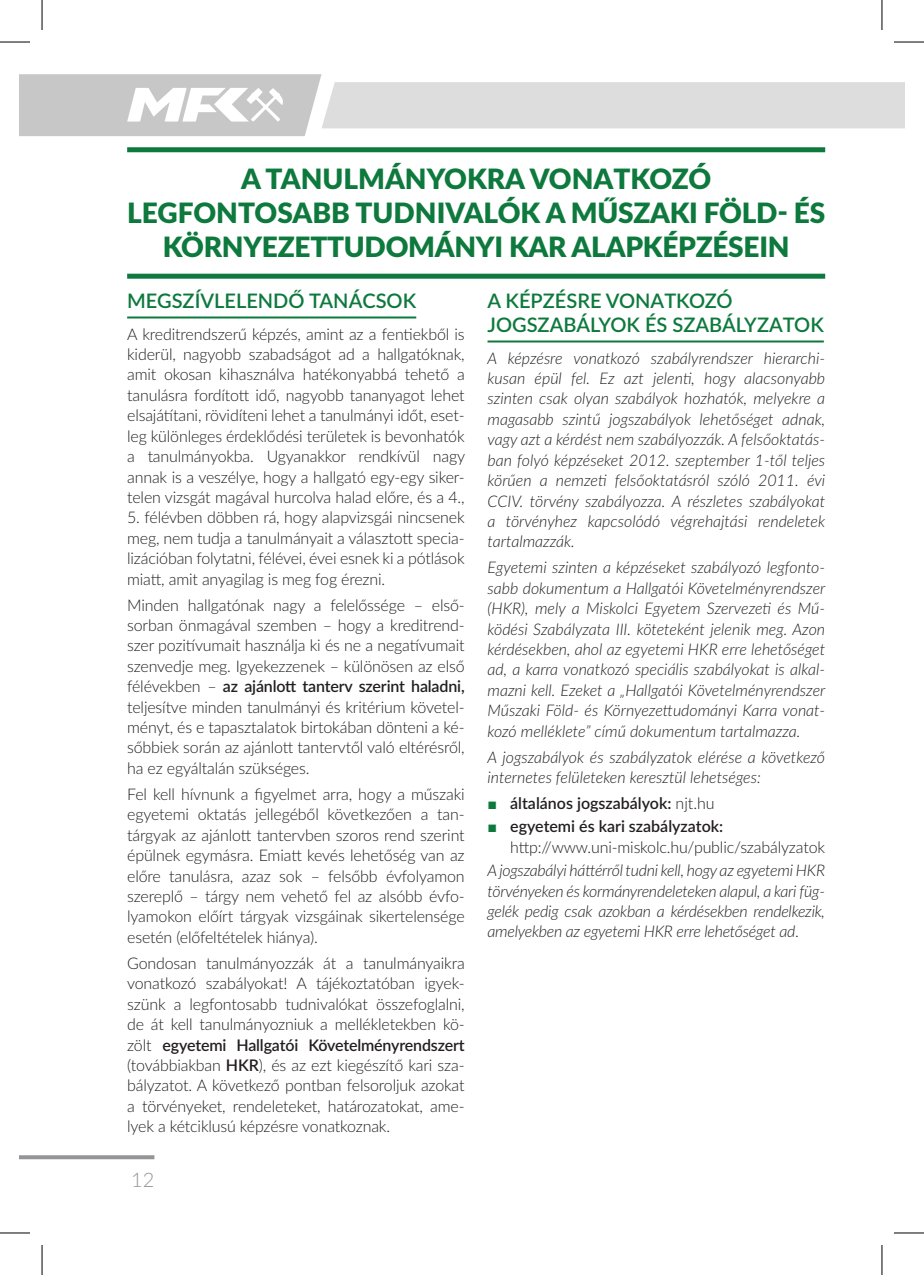
<style>
.page{position:relative;width:924px;height:1275px;background:#fff}
.page>*{position:absolute;margin:0;border:0;box-sizing:border-box;transform-origin:0 0}
.t1{font:900 28px/33.6px "Lato";letter-spacing:-.01em;color:#0d793d;text-align:center}
.t2{font:600 20px/24px "Lato";color:#0d793d}
.t3{font:300 20px "Lato";color:#939598}
.t4{font:300 16px/20.4px "Lato";letter-spacing:-.01em;color:#231f20;text-align:justify}
.t5{font:italic 300 16px/20.4px "Lato";color:#231f20;text-align:justify}
.t6{font:600 16px "Lato";color:#231f20}
.s1{font-weight:600}
.s2{font-family:"Arial";font-weight:400;color:#0d793d}
.s3{font-weight:300}
.s4{font-style:normal}
</style>
<div class="page">
<svg style="left:19px;top:1155px;width:135px;height:4px"></svg>
<svg style="left:19px;top:74px;width:885px;height:62px"></svg>
<div style="left:127px;top:274px;width:697px;height:5px;background:#0d793d"></div>
<div style="left:127px;top:147px;width:697px;height:5px;background:#0d793d"></div>
<hr style="left:127px;top:316px;width:289px;height:2px;background:#0d793d">
<hr style="left:487px;top:340px;width:336px;height:2px;background:#0d793d">
<hr style="left:0;top:42px;width:30px;height:1px;background:#000">
<hr style="left:893px;top:42px;width:30px;height:1px;background:#000">
<hr style="left:0;top:1232px;width:30px;height:1px;background:#000">
<hr style="left:893px;top:1232px;width:30px;height:1px;background:#000">
<hr style="left:42px;top:0;width:1px;height:30px;background:#000">
<hr style="left:42px;top:1245px;width:1px;height:30px;background:#000">
<hr style="left:881px;top:0;width:1px;height:30px;background:#000">
<hr style="left:881px;top:1245px;width:1px;height:30px;background:#000">
<h1 class="t1" style="left:127px;top:161px;width:699px">A TANULMÁNYOKRA VONATKOZÓ<br>LEGFONTOSABB TUDNIVALÓK A MŰSZAKI FÖLD- ÉS<br>KÖRNYEZETTUDOMÁNYI KAR ALAPKÉPZÉSEIN</h1>
<p class="t2" style="left:127px;top:288px;width:290px">MEGSZÍVLELENDŐ TANÁCSOK</p>
<p class="t4" style="left:127px;top:323px;width:339px">A kreditrendszerű képzés, amint az a fentiekből is kiderül, nagyobb szabadságot ad a hallgatóknak, amit okosan kihasználva hatékonyabbá tehető a tanulásra fordított idő, nagyobb tananyagot lehet elsajátítani, rövidíteni lehet a tanulmányi időt, eset&shy;leg különleges érdeklődési területek is bevonhatók a tanulmányokba. Ugyanakkor rendkívül nagy annak is a veszélye, hogy a hallgató egy-egy siker&shy;telen vizsgát magával hurcolva halad előre, és a 4.,</p>
<p class="t4" style="left:127px;top:507px;width:339px">5. félévben döbben rá, hogy alapvizsgái nincsenek meg, nem tudja a tanulmányait a választott specia&shy;lizációban folytatni, félévei, évei esnek ki a pótlások miatt, amit anyagilag is meg fog érezni.</p>
<p class="t4" style="left:127px;top:594px;width:339px;text-align:left">Minden hallgatónak nagy a felelőssége – első&shy;sorban önmagával szemben – hogy a kreditrend&shy;szer pozitívumait használja ki és ne a negatívumait szenvedje meg. Igyekezzenek – különösen az első félévekben – <span class="s1">az ajánlott tanterv szerint haladni, </span>teljesítve minden tanulmányi és kritérium követel&shy;ményt, és e tapasztalatok birtokában dönteni a ké&shy;sőbbiek során az ajánlott tantervtől való eltérésről, ha ez egyáltalán szükséges.</p>
<p class="t4" style="left:127px;top:783px;width:339px">Fel kell hívnunk a figyelmet arra, hogy a műszaki egyetemi oktatás jellegéből következően a tan&shy;tárgyak az ajánlott tantervben szoros rend szerint épülnek egymásra. Emiatt kevés lehetőség van az előre tanulásra, azaz sok – felsőbb évfolyamon szereplő – tárgy nem vehető fel az alsóbb évfo&shy;lyamokon előírt tárgyak vizsgáinak sikertelensége esetén (előfeltételek hiánya).</p>
<p class="t4" style="left:127px;top:952px;width:339px">Gondosan tanulmányozzák át a tanulmányaikra vonatkozó szabályokat! A tájékoztatóban igyek&shy;szünk a legfontosabb tudnivalókat összefoglalni, de át kell tanulmányozniuk a mellékletekben kö&shy;zölt <span class="s1">egyetemi Hallgatói Követelményrendszert </span>(továbbiakban <span class="s1">HKR</span>), és az ezt kiegészítő kari sza&shy;bályzatot. A következő pontban felsoroljuk azokat a törvényeket, rendeleteket, határozatokat, ame&shy;lyek a kétciklusú képzésre vonatkoznak.</p>
<p class="t2" style="left:487px;top:288px;width:337px">A KÉPZÉSRE VONATKOZÓ<br>JOGSZABÁLYOK ÉS SZABÁLYZATOK</p>
<p class="t5" style="left:487px;top:347px;width:339px">A képzésre vonatkozó szabályrendszer hierarchi&shy;kusan épül fel. Ez azt jelenti, hogy alacsonyabb szinten csak olyan szabályok hozhatók, melyekre a magasabb szintű jogszabályok lehetőséget adnak, vagy azt a kérdést nem szabályozzák. A felsőoktatás&shy;ban folyó képzéseket 2012. szeptember 1-től teljes körűen a nemzeti felsőoktatásról szóló 2011. évi CCIV. törvény szabályozza. A részletes szabályokat a törvényhez kapcsolódó végrehajtási rendeletek tartalmazzák.</p>
<p class="t5" style="left:487px;top:557px;width:339px">Egyetemi szinten a képzéseket szabályozó legfonto&shy;sabb dokumentum a Hallgatói Követelményrendszer (HKR), mely a Miskolci Egyetem Szervezeti és Mű&shy;ködési Szabályzata III. köteteként jelenik meg. Azon kérdésekben, ahol az egyetemi HKR erre lehetőséget ad, a karra vonatkozó speciális szabályokat is alkal&shy;mazni kell. Ezeket a „Hallgatói Követelményrendszer Műszaki Föld- és Környezettudományi Karra vonat&shy;kozó melléklete” című dokumentum tartalmazza.</p>
<p class="t5" style="left:487px;top:746px;width:339px">A jogszabályok és szabályzatok elérése a következő internetes felületeken keresztül lehetséges:</p>
<p class="t6" style="left:487px;top:792px;width:228px"><span class="s2">■</span> általános jogszabályok: <span class="s3">njt.hu</span></p>
<p class="t4" style="left:510px;top:816px;width:316px;text-indent:-23px"><span class="s2">■</span> <span class="s1">egyetemi és kari szabályzatok: </span>http://www.uni-miskolc.hu/public/szabályzatok</p>
<p class="t5" style="left:487px;top:859px;width:339px">A jogszabályi háttérről tudni kell, hogy az egyetemi HKR törvényeken és kormányrendeleteken alapul, a kari füg&shy;gelék pedig csak azokban a kérdésekben rendelkezik, amelyekben az egyetemi HKR erre lehetőséget ad<span class="s4">.</span></p>
<p class="t3" style="left:131px;top:1165px;width:25px">12</p>
</div>
